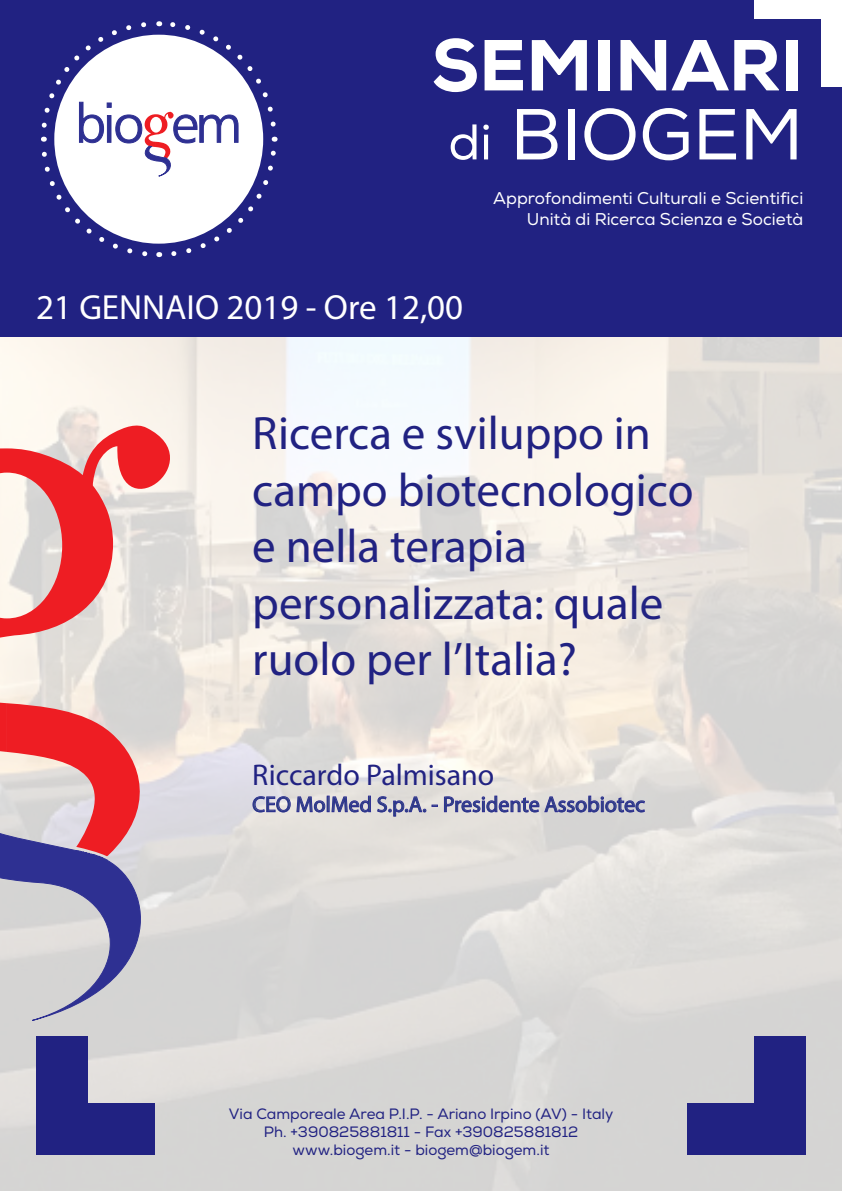
<style>
.page{position:relative;width:842px;height:1191px;background:#fff}
.page>*{position:absolute;margin:0;border:0;box-sizing:border-box;transform-origin:0 0}
.t1{font:800 72px/69px "Nexa";color:#fff}
.t2{font:47px/56.4px "Myriad Pro";color:#212282}
.t3{font:35px "Myriad Pro";color:#fff}
.t4{font:30px "Myriad Pro";color:#212282}
.t5{font:22px "Myriad Pro";color:#2a4378}
.t6{font:17px "Nexa";color:#fff}
.t7{font:15px "Nexa";color:#212282}
.s1{font-weight:400;font-size:50px}
.s2{font-weight:400}
</style>
<div class="page">
<img style="left:0;top:336px;width:842px;height:855px">
<div style="left:0;top:0;width:842px;height:336px;background:#212282"></div>
<div style="left:687px;top:1103px;width:119px;height:52px;background:#212282"></div>
<div style="left:36px;top:1103px;width:119px;height:52px;background:#212282"></div>
<div style="left:36px;top:1036px;width:51px;height:119px;background:#212282"></div>
<div style="left:755px;top:0;width:87px;height:19px;background:#fff"></div>
<div style="left:822px;top:0;width:20px;height:86px;background:#fff"></div>
<svg style="left:41px;top:21px;width:237px;height:237px"></svg>
<svg style="left:0;top:423px;width:214px;height:433px;background:#e8b6b4"></svg>
<svg style="left:0;top:743px;width:165px;height:277px;background:#bda0b2"></svg>
<svg style="left:253px;top:796px;width:37px;height:16px"></svg>
<svg style="left:297px;top:796px;width:74px;height:16px"></svg>
<svg style="left:377px;top:796px;width:49px;height:20px"></svg>
<svg style="left:444px;top:796px;width:95px;height:16px;background:#a5a3c2"></svg>
<svg style="left:545px;top:796px;width:100px;height:16px;background:#a0a0bf"></svg>
<div style="left:755px;top:1036px;width:51px;height:119px;background:#212282"></div>
<p class="t1" style="left:432px;top:31px;width:373px">SEMINARI <span class="s1">di</span> <span class="s2">BIOGEM</span></p>
<p class="t3" style="left:36px;top:285px;width:429px">21 GENNAIO 2019 - Ore 12,00</p>
<p class="t6" style="left:493px;top:188px;width:311px">Approfondimenti Culturali e Scientifici</p>
<p class="t6" style="left:527px;top:208px;width:278px">Unità di Ricerca Scienza e Società</p>
<p class="t2" style="left:252px;top:404px;width:443px">Ricerca e sviluppo in campo biotecnologico e nella terapia</p>
<p class="t2" style="left:252px;top:574px;width:413px">personalizzata: quale ruolo per l’Italia?</p>
<p class="t4" style="left:252px;top:756px;width:244px">Riccardo Palmisano</p>
<p class="t5" style="left:252px;top:790px;width:394px">CEO MolMed S.p.A. - Presidente Assobiotec</p>
<p class="t7" style="left:229px;top:1105px;width:386px">Via Camporeale Area P.I.P. - Ariano Irpino (AV) - Italy</p>
<p class="t7" style="left:264px;top:1123px;width:316px">Ph. +390825881811 - Fax +390825881812</p>
<p class="t7" style="left:293px;top:1141px;width:258px">www.biogem.it - biogem@biogem.it</p>
</div>
